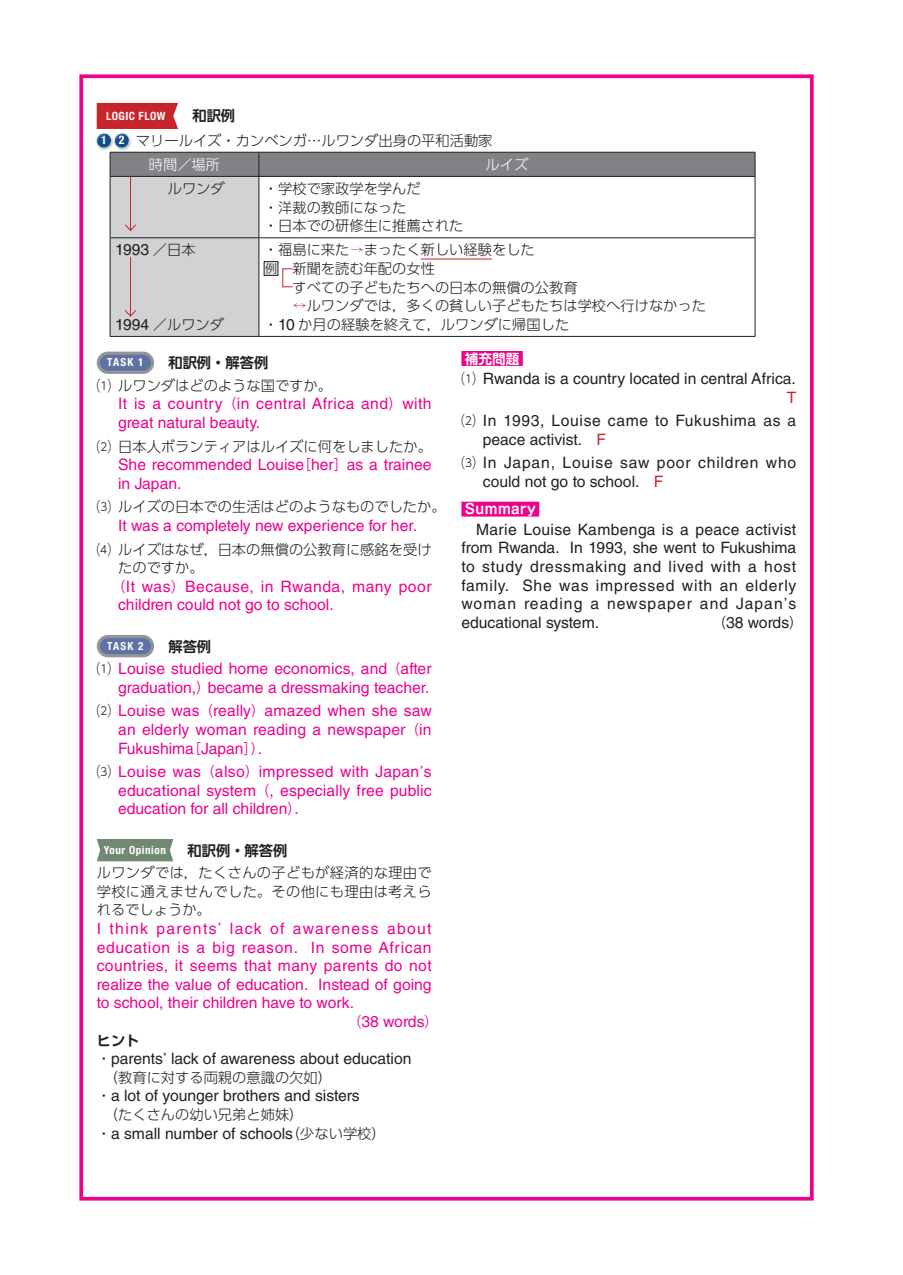
<style>
.page{position:relative;width:903px;height:1275px;background:#fff}
.page>*{position:absolute;margin:0;border:0;box-sizing:border-box;transform-origin:0 0}
.t1{font:15.75px/18.6px "Helvetica LT Std";color:#ed028c;text-align:justify}
.t2{font:15.75px/18.6px "Helvetica LT Std";color:#231f20;text-align:right}
.t3{font:15.75px/18.6px "Helvetica LT Std";letter-spacing:.02em;color:#ed028c}
.t4{font:15.75px/18.6px "Helvetica LT Std";letter-spacing:.03em;color:#ed028c}
.t5{font:15.75px/18.6px "Helvetica LT Std";letter-spacing:.05em;color:#231f20}
.t6{font:15.75px/18.6px "Helvetica LT Std";letter-spacing:.04em;color:#231f20}
.t7{font:15.75px "Helvetica LT Std";letter-spacing:.025em;color:#ed028c}
.t8{font:15.75px "Helvetica LT Std";letter-spacing:.045em;color:#ed028c}
.t9{font:15.75px "Helvetica LT Std";letter-spacing:.085em;color:#ed028c}
.t10{font:300 14.17px/18.6px "UD Shin Go Pro";color:#231f20}
.t11{font:700 14.17px "UD Shin Go Pro De";color:#231f20}
.t12{font:300 14.17px "UD Shin Go Pro";color:#fff}
.t13{font:700 13.65px "Shin M Go Pro De";color:#fff}
.t14{font:700 condensed 11.38px "Helvetica Neue LT Std";letter-spacing:.04em;color:#fff}
.t15{font:700 condensed 11.2px "Helvetica Neue LT Std";letter-spacing:.05em;color:#fff}
.s1{font-family:"Helvetica Neue LT Std";font-weight:700;font-stretch:condensed;font-size:11.72px;color:#fff}
.s2{color:#fff}
.s3{font-family:"UD Shin Go Pro";font-weight:300;font-size:14.17px}
.s4{font-size:11.72px}
.s5{color:#c8242b}
.s6{font-family:"Helvetica LT Std";font-weight:400;font-size:15.75px}
.s7{font-family:"UD Shin Go Pro";font-weight:300;font-size:14.17px;color:#231f20}
</style>
<div class="page">
<div style="left:97px;top:103px;width:81px;height:26px;background:#c8242b"></div>
<div style="left:95px;top:132px;width:19px;height:19px;background:#231f20;opacity:.4"></div>
<div style="left:94px;top:131px;width:16px;height:14px;background:#fff;opacity:.75"></div>
<div style="left:96px;top:134px;width:16px;height:14px;background:#231f20;opacity:.75"></div>
<div style="left:113px;top:132px;width:19px;height:19px;background:#231f20;opacity:.4"></div>
<div style="left:112px;top:131px;width:16px;height:14px;background:#fff;opacity:.75"></div>
<div style="left:114px;top:134px;width:16px;height:14px;background:#231f20;opacity:.75"></div>
<hr style="left:110px;top:336px;width:149px;height:1px;background:#231f20">
<hr style="left:259px;top:336px;width:496px;height:1px;background:#231f20">
<svg style="left:110px;top:152px;width:646px;height:184px"></svg>
<div style="left:98px;top:353px;width:55px;height:19px;background:#5f72a4;border-radius:10px"></div>
<div style="left:97px;top:352px;width:57px;height:22px;border:3px solid #939598;border-radius:10px"></div>
<div style="left:98px;top:637px;width:55px;height:19px;background:#5f72a4;border-radius:10px"></div>
<div style="left:97px;top:635px;width:57px;height:22px;border:3px solid #939598;border-radius:10px"></div>
<div style="left:97px;top:839px;width:76px;height:22px;background:#718871"></div>
<div style="left:461px;top:351px;width:62px;height:15px;background:#ed028c"></div>
<div style="left:461px;top:502px;width:78px;height:15px;background:#ed028c"></div>
<div style="left:79px;top:74px;width:735px;height:1126px;border:4px solid #ed028c"></div>
<p class="t14" style="left:106px;top:109px;width:61px">LOGIC FLOW</p>
<p class="t11" style="left:192px;top:104px;width:44px">和訳例</p>
<p class="t10" style="left:149px;top:128px;width:345px;line-height:23.8px;text-indent:-48px"><span class="s1">1 2</span> マリールイズ・カンベンガ…ルワンダ出身の平和活動家<span class="s2">時間／場所</span></p>
<p class="t12" style="left:486px;top:153px;width:44px">ルイズ</p>
<p class="t10" style="left:153px;top:179px;width:73px">　ルワンダ</p>
<p class="t10" style="left:264px;top:179px;width:201px">・学校で家政学を学んだ<br>・洋裁の教師になった<br>・日本での研修生に推薦された</p>
<p class="t2" style="left:115px;top:240px;width:82px">1993 <span class="s3">／日本</span></p>
<p class="t10" style="left:264px;top:240px;width:444px">・福島に来た まったく新しい経験をした<br><span class="s4">例</span> 新聞を読む年配の女性<br>　　すべての子どもたちへの日本の無償の公教育<br>　　<span class="s5">↔</span>ルワンダでは，多くの貧しい子どもたちは学校へ行けなかった・<span class="s6">10</span> か月の経験を終えて，ルワンダに帰国した</p>
<p class="t10" style="left:115px;top:315px;width:111px"><span class="s6">1994</span> ／ルワンダ</p>
<p class="t15" style="left:107px;top:356px;width:38px">TASK 1</p>
<p class="t11" style="left:168px;top:351px;width:101px">和訳例・解答例</p>
<p class="t10" style="left:97px;top:376px;width:237px">⑴ ルワンダはどのような国ですか。</p>
<p class="t4" style="left:118px;top:395px;width:315px">It is a country <span class="s3">（</span>in central Africa and<span class="s3">）</span>with great natural beauty.</p>
<p class="t10" style="left:97px;top:436px;width:337px">⑵ 日本人ボランティアはルイズに何をしましたか。</p>
<p class="t1" style="left:118px;top:455px;width:315px">She recommended Louise<span class="s3">［</span>her<span class="s3">］</span>as a trainee in Japan.</p>
<p class="t10" style="left:97px;top:497px;width:350px">⑶ ルイズの日本での生活はどのようなものでしたか。</p>
<p class="t1" style="left:118px;top:516px;width:301px">It was a completely new experience for her.</p>
<p class="t10" style="left:118px;top:539px;width:315px;text-indent:-21px">⑷ ルイズはなぜ，日本の無償の公教育に感銘を受けたのですか。</p>
<p class="t3" style="left:118px;top:577px;width:315px;text-indent:-7px"><span class="s3">（</span>It was<span class="s3">）</span>Because, in Rwanda, many poor children could not go to school.</p>
<p class="t15" style="left:107px;top:639px;width:38px">TASK 2</p>
<p class="t11" style="left:168px;top:635px;width:44px">解答例</p>
<p class="t1" style="left:97px;top:659px;width:336px;text-align:right"><span class="s7">⑴</span> Louise studied home economics, and <span class="s3">（</span>after graduation,<span class="s3">）</span>became a dressmaking teacher.</p>
<p class="t1" style="left:118px;top:701px;width:315px;text-indent:-21px"><span class="s7">⑵</span> Louise was <span class="s3">（</span>really<span class="s3">）</span>amazed when she saw an elderly woman reading a newspaper <span class="s3">（</span>in Fukushima<span class="s3">［</span>Japan<span class="s3">］）</span>.</p>
<p class="t1" style="left:118px;top:762px;width:315px;text-indent:-21px"><span class="s7">⑶</span> Louise was <span class="s3">（</span>also<span class="s3">）</span>impressed with Japan<span class="s3">ʼ</span>s educational system <span class="s3">（</span>, especially free public education for all children<span class="s3">）</span>.</p>
<p class="t15" style="left:104px;top:843px;width:64px">Your Opinion</p>
<p class="t11" style="left:188px;top:839px;width:101px">和訳例・解答例</p>
<p class="t10" style="left:97px;top:863px;width:336px;text-align:justify">ルワンダでは，たくさんの子どもが経済的な理由で学校に通えませんでした。その他にも理由は考えられるでしょうか。</p>
<p class="t9" style="left:97px;top:919px;width:336px">I think parents<span class="s3">ʼ</span> lack of awareness about</p>
<p class="t8" style="left:97px;top:938px;width:336px">education is a big reason. In some African</p>
<p class="t7" style="left:97px;top:957px;width:336px">countries, it seems that many parents do not</p>
<p class="t1" style="left:97px;top:975px;width:336px">realize the value of education. Instead of going</p>
<p class="t1" style="left:97px;top:994px;width:259px">to school, their children have to work.</p>
<p class="t1" style="left:340px;top:1012px;width:100px"><span class="s3">　（</span>38 words<span class="s3">）</span></p>
<p class="t11" style="left:97px;top:1029px;width:44px">ヒント</p>
<p class="t2" style="left:97px;top:1049px;width:316px"><span class="s3">・</span>parents<span class="s3">ʼ</span> lack of awareness about education</p>
<p class="t10" style="left:97px;top:1068px;width:237px">　（教育に対する両親の意識の欠如）</p>
<p class="t2" style="left:97px;top:1087px;width:264px"><span class="s3">・</span>a lot of younger brothers and sisters</p>
<p class="t10" style="left:97px;top:1105px;width:208px">　（たくさんの幼い兄弟と姉妹）</p>
<p class="t2" style="left:97px;top:1124px;width:291px"><span class="s3">・</span>a small number of schools<span class="s3">（少ない学校）</span></p>
<p class="t13" style="left:465px;top:347px;width:56px">補充問題</p>
<p class="t2" style="left:461px;top:369px;width:336px"><span class="s3">⑴</span> Rwanda is a country located in central Africa.<br><span class="s5">T</span></p>
<p class="t6" style="left:483px;top:411px;width:315px;text-indent:-21px"><span class="s3">⑵</span> In 1993, Louise came to Fukushima as a peace activist. <span class="s5">F</span></p>
<p class="t5" style="left:483px;top:453px;width:315px;text-indent:-21px"><span class="s3">⑶</span> In Japan, Louise saw poor children who could not go to school. <span class="s5">F</span></p>
<p class="t13" style="left:465px;top:498px;width:73px">SUMMARY</p>
<p class="t2" style="left:461px;top:520px;width:336px;text-align:justify;text-indent:15px">Marie Louise Kambenga is a peace activist from Rwanda. In 1993, she went to Fukushima to study dressmaking and lived with a host family. She was impressed with an elderly woman reading a newspaper and Japan<span class="s3">ʼ</span>s educational system.</p>
<p class="t2" style="left:712px;top:613px;width:93px"><span class="s3">（</span>38 words<span class="s3">）</span></p>
</div>
